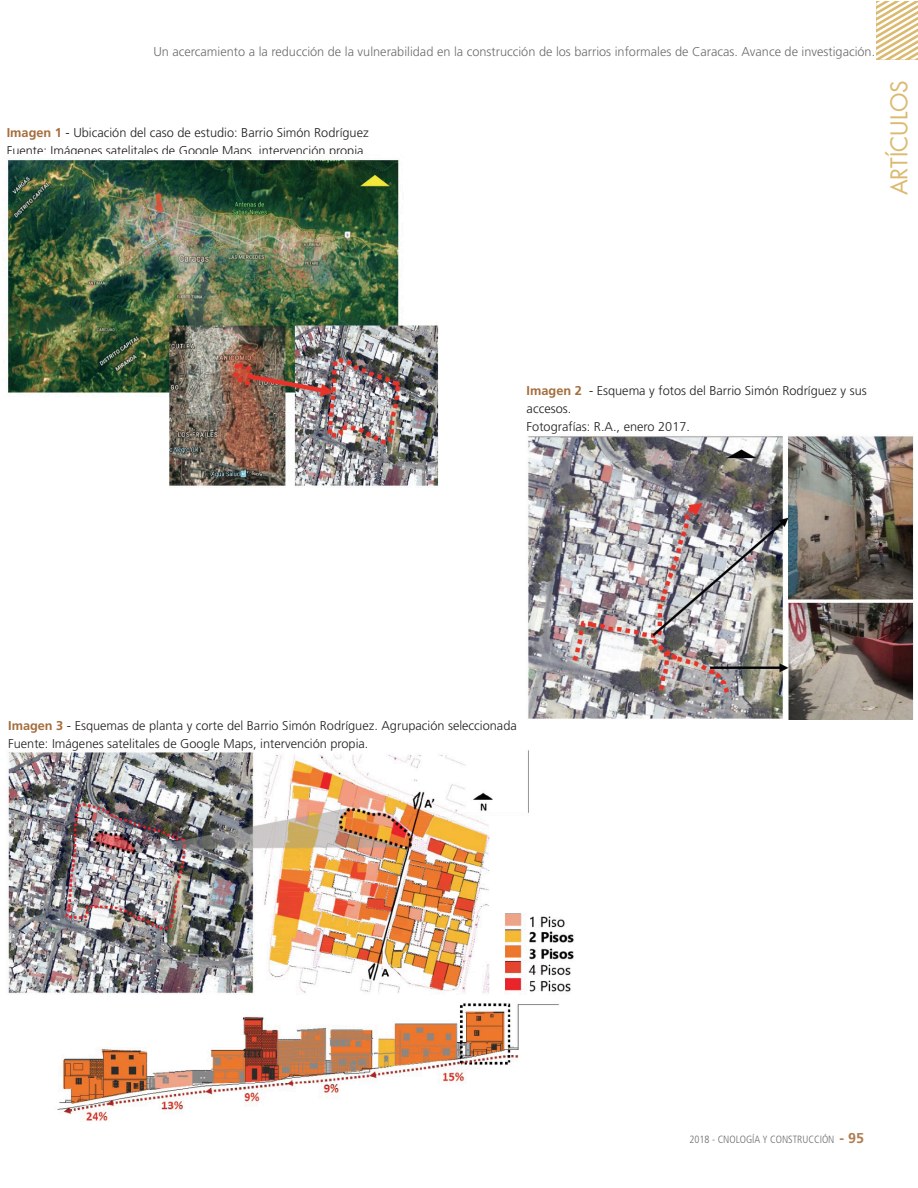
<style>
.page{position:relative;width:918px;height:1188px;background:#fff}
.page>*{position:absolute;margin:0;border:0;box-sizing:border-box;transform-origin:0 0}
.t1{font:22.5px "Futura";color:#dbb96f}
.REFERENCIAS_CUADROS{font:300 12.75px/18px "Frutiger";color:#231f20}
.Mancha{font:300 12.75px "Frutiger";color:#6c6d70}
.t2{font:300 condensed 10.5px "Frutiger";color:#6c6d70}
.s1{font-weight:700;color:#a46d3c}
.s2{font-weight:700;font-stretch:normal;font-size:14.25px;color:#ad7c4f}
</style>
<div class="page">
<svg style="left:876px;top:1px;width:42px;height:59px"></svg>
<img style="left:7px;top:159px;width:432px;height:327px">
<img style="left:528px;top:436px;width:386px;height:284px">
<img style="left:6px;top:750px;width:568px;height:371px">
<p class="Mancha" style="left:153px;top:44px;width:723px">Un acercamiento a la reducción de la vulnerabilidad en la construcción de los barrios informales de Caracas. Avance de investigación.</p>
<p class="REFERENCIAS_CUADROS" style="left:7px;top:123px;width:364px"><span class="s1">Imagen 1</span> - Ubicación del caso de estudio: Barrio Simón Rodríguez</p>
<p class="REFERENCIAS_CUADROS" style="left:7px;top:141px;width:362px">Fuente: Imágenes satelitales de Google Maps, intervención propia.</p>
<h1 class="t1" style="left:885px;top:195px;width:117px;rotate:-90deg">ARTÍCULOS</h1>
<p class="REFERENCIAS_CUADROS" style="left:527px;top:382px;width:342px"><span class="s1">Imagen 2</span> - Esquema y fotos del Barrio Simón Rodríguez y sus accesos.</p>
<p class="REFERENCIAS_CUADROS" style="left:527px;top:418px;width:165px">Fotografías: R.A., enero 2017.</p>
<p class="REFERENCIAS_CUADROS" style="left:8px;top:716px;width:510px"><span class="s1">Imagen 3</span> - Esquemas de planta y corte del Barrio Simón Rodríguez. Agrupación seleccionada</p>
<p class="REFERENCIAS_CUADROS" style="left:8px;top:734px;width:362px">Fuente: Imágenes satelitales de Google Maps, intervención propia.</p>
<p class="t2" style="left:689px;top:1133px;width:176px">2018 - CNOLOGÍA Y CONSTRUCCIÓN <span class="s2">- 95</span></p>
</div>
